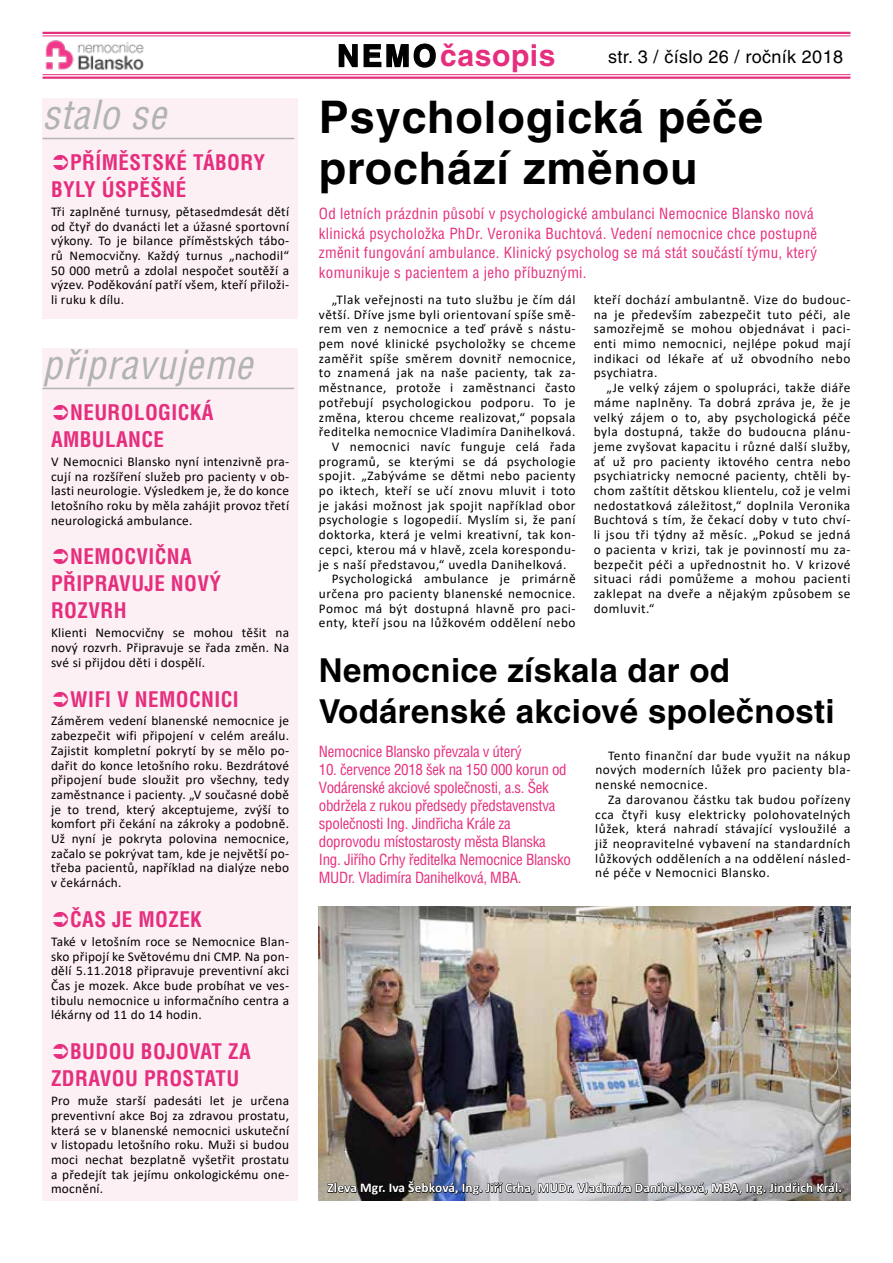
<style>
.page{position:relative;width:893px;height:1263px;background:#fff}
.page>*{position:absolute;margin:0;border:0;box-sizing:border-box;transform-origin:0 0}
.t1{font:700 45px/51px "Helvetica CE";letter-spacing:.02em;color:#000}
.t2{font:italic condensed 39px "Helvetica CE";letter-spacing:.02em;color:#b1b3b4}
.t3{font:700 33px/40.5px "Helvetica CE";letter-spacing:.01em;color:#000}
.t4{font:700 30px "Helvetica CE";letter-spacing:.02em;color:#e52e7e}
.t5{font:700 condensed 21px/27px "Helvetica CE";letter-spacing:.02em;color:#e52e7e}
.t6{font:18px "Helvetica CE";letter-spacing:.02em;color:#000}
.t7{font:condensed 15px/18px "Helvetica CE";letter-spacing:-.02em;color:#e52e7e}
.t8{font:condensed 15px/19.5px "Helvetica CE";letter-spacing:.02em;color:#e52e7e}
.t9{font:13.35px/14.7px "Calibri";letter-spacing:.04em;color:#000;text-align:justify}
.t10{font:700 13.35px "Calibri";letter-spacing:.01em;color:#fff}
.s1{color:#000}
</style>
<div class="page">
<hr style="left:43px;top:32px;width:807px;height:2px;background:#e52e7e">
<hr style="left:43px;top:36px;width:807px;height:1px;background:#e52e7e">
<hr style="left:43px;top:74px;width:807px;height:1px;background:#e52e7e">
<hr style="left:43px;top:77px;width:807px;height:2px;background:#e52e7e">
<img style="left:45px;top:40px;width:99px;height:30px">
<svg style="left:338px;top:35px;width:99px;height:41px"></svg>
<div style="left:43px;top:98px;width:255px;height:221px;background:#fdf0f4"></div>
<hr style="left:43px;top:138px;width:251px;height:1px;background:#b1b3b4">
<img style="left:319px;top:907px;width:531px;height:294px">
<div style="left:43px;top:348px;width:255px;height:853px;background:#fdf0f4"></div>
<hr style="left:43px;top:388px;width:251px;height:1px;background:#b1b3b4">
<svg style="left:327px;top:1179px;width:515px;height:16px"></svg>
<h2 class="t2" style="left:43px;top:91px;width:125px">stalo se</h2>
<h3 class="t5" style="left:51px;top:149px;width:215px;text-indent:19px">PŘÍMĚSTSKÉ TÁBORY<br>BYLY ÚSPĚŠNÉ</h3>
<p class="t9" style="left:51px;top:204px;width:240px">Tři zaplněné turnusy, pětasedmdesát dětí od čtyř do dvanácti let a úžasné sportovní výkony. To je bilance příměstských tábo&shy;rů Nemocvičny. Každý turnus „nachodil“ 50 000 metrů a zdolal nespočet soutěží a výzev. Poděkování patří všem, kteří přiloži&shy;li ruku k dílu.</p>
<h2 class="t2" style="left:43px;top:341px;width:211px">připravujeme</h2>
<h3 class="t5" style="left:51px;top:399px;width:164px;text-indent:19px">NEUROLOGICKÁ<br>AMBULANCE</h3>
<p class="t9" style="left:51px;top:454px;width:240px">V Nemocnici Blansko nyní intenzivně pra&shy;cují na rozšíření služeb pro pacienty v ob&shy;lasti neurologie. Výsledkem je, že do konce letošního roku by měla zahájit provoz třetí neurologická ambulance.</p>
<h3 class="t5" style="left:51px;top:543px;width:172px;text-indent:19px">NEMOCVIČNA<br>PŘIPRAVUJE NOVÝ<br>ROZVRH</h3>
<p class="t9" style="left:51px;top:625px;width:240px">Klienti Nemocvičny se mohou těšit na nový rozvrh. Připravuje se řada změn. Na své si přijdou děti i dospělí.</p>
<h3 class="t5" style="left:70px;top:685px;width:170px">WIFI V NEMOCNICI</h3>
<p class="t9" style="left:51px;top:713px;width:240px">Záměrem vedení blanenské nemocnice je zabezpečit wifi připojení v celém areálu.<br>Zajistit kompletní pokrytí by se mělo po&shy;dařit do konce letošního roku. Bezdrátové připojení bude sloužit pro všechny, tedy zaměstnance i pacienty. „V současné době je to trend, který akceptujeme, zvýší to komfort při čekání na zákroky a podobně.<br>Už nyní je pokryta polovina nemocnice, začalo se pokrývat tam, kde je největší po&shy;třeba pacientů, například na dialýze nebo v čekárnách.</p>
<h3 class="t5" style="left:70px;top:906px;width:133px">ČAS JE MOZEK</h3>
<p class="t9" style="left:51px;top:934px;width:240px">Také v letošním roce se Nemocnice Blan&shy;sko připojí ke Světovému dni CMP. Na pon&shy;dělí 5.11.2018 připravuje preventivní akci Čas je mozek. Akce bude probíhat ve ves&shy;tibulu nemocnice u informačního centra a lékárny od 11 do 14 hodin.</p>
<h3 class="t5" style="left:51px;top:1038px;width:201px;text-indent:19px">BUDOU BOJOVAT ZA<br>ZDRAVOU PROSTATU</h3>
<p class="t9" style="left:51px;top:1093px;width:240px">Pro muže starší padesáti let je určena preventivní akce Boj za zdravou prostatu, která se v blanenské nemocnici uskuteční v listopadu letošního roku. Muži si budou moci nechat bezplatně vyšetřit prostatu a předejít tak jejímu onkologickému one&shy;mocnění.</p>
<h3 class="t4" style="left:337px;top:38px;width:220px"><span class="s1">NEMO</span>časopis</h3>
<h3 class="t6" style="left:608px;top:46px;width:236px">str. 3 / číslo 26 / ročník 2018</h3>
<h1 class="t1" style="left:319px;top:91px;width:446px">Psychologická péče prochází změnou</h1>
<p class="t8" style="left:319px;top:204px;width:500px">Od letních prázdnin působí v psychologické ambulanci Nemocnice Blansko nová klinická psycholožka PhDr. Veronika Buchtová. Vedení nemocnice chce postupně změnit fungování ambulance. Klinický psycholog se má stát součástí týmu, který komunikuje s pacientem a jeho příbuznými.</p>
<p class="t9" style="left:332px;top:292px;width:245px">„Tlak veřejnosti na tuto službu je čím dál</p>
<p class="t9" style="left:319px;top:306px;width:258px">větší. Dříve jsme byli orientovaní spíše smě-</p>
<p class="t9" style="left:319px;top:321px;width:258px">rem ven z nemocnice a teď právě s nástu-</p>
<p class="t9" style="left:319px;top:336px;width:258px">pem nové klinické psycholožky se chceme</p>
<p class="t9" style="left:319px;top:351px;width:258px">zaměřit spíše směrem dovnitř nemocnice,</p>
<p class="t9" style="left:319px;top:365px;width:258px">to znamená jak na naše pacienty, tak za-</p>
<p class="t9" style="left:319px;top:380px;width:258px">městnance, protože i zaměstnanci často</p>
<p class="t9" style="left:319px;top:395px;width:258px">potřebují psychologickou podporu. To je</p>
<p class="t9" style="left:319px;top:409px;width:258px">změna, kterou chceme realizovat,“ popsala</p>
<p class="t9" style="left:319px;top:424px;width:258px">ředitelka nemocnice Vladimíra Danihelková.</p>
<p class="t9" style="left:332px;top:439px;width:245px">V nemocnici navíc funguje celá řada</p>
<p class="t9" style="left:319px;top:453px;width:258px">programů, se kterými se dá psychologie</p>
<p class="t9" style="left:319px;top:468px;width:258px">spojit. „Zabýváme se dětmi nebo pacienty</p>
<p class="t9" style="left:319px;top:483px;width:258px">po iktech, kteří se učí znovu mluvit i toto</p>
<p class="t9" style="left:319px;top:498px;width:258px">je jakási možnost jak spojit například obor</p>
<p class="t9" style="left:319px;top:512px;width:258px">psychologie s logopedií. Myslím si, že paní</p>
<p class="t9" style="left:319px;top:527px;width:258px">doktorka, která je velmi kreativní, tak kon-</p>
<p class="t9" style="left:319px;top:542px;width:258px">cepci, kterou má v hlavě, zcela korespondu-</p>
<p class="t9" style="left:319px;top:556px;width:249px">je s naší představou,“ uvedla Danihelková.</p>
<p class="t9" style="left:332px;top:571px;width:245px">Psychologická ambulance je primárně</p>
<p class="t9" style="left:319px;top:586px;width:258px">určena pro pacienty blanenské nemocnice.</p>
<p class="t9" style="left:319px;top:600px;width:258px">Pomoc má být dostupná hlavně pro paci-</p>
<p class="t9" style="left:319px;top:615px;width:258px">enty, kteří jsou na lůžkovém oddělení nebo</p>
<p class="t9" style="left:594px;top:292px;width:258px">kteří dochází ambulantně. Vize do budouc&shy;na je především zabezpečit tuto péči, ale samozřejmě se mohou objednávat i paci&shy;enti mimo nemocnici, nejlépe pokud mají indikaci od lékaře ať už obvodního nebo psychiatra.</p>
<p class="t9" style="left:594px;top:380px;width:258px;text-indent:13px">„Je velký zájem o spolupráci, takže diáře máme naplněny. Ta dobrá zpráva je, že je velký zájem o to, aby psychologická péče byla dostupná, takže do budoucna plánu&shy;jeme zvyšovat kapacitu i různé další služby, ať už pro pacienty iktového centra nebo psychiatricky nemocné pacienty, chtěli by&shy;chom zaštítit dětskou klientelu, což je velmi nedostatková záležitost,“ doplnila Veronika Buchtová s tím, že čekací doby v tuto chví&shy;li jsou tři týdny až měsíc. „Pokud se jedná o pacienta v krizi, tak je povinností mu za&shy;bezpečit péči a upřednostnit ho. V krizové situaci rádi pomůžeme a mohou pacienti zaklepat na dveře a nějakým způsobem se domluvit.“</p>
<h3 class="t3" style="left:319px;top:650px;width:517px">Nemocnice získala dar od<br>Vodárenské akciové společnosti</h3>
<p class="t7" style="left:319px;top:742px;width:204px">Nemocnice Blansko převzala v úterý</p>
<p class="t7" style="left:319px;top:760px;width:253px">10. července 2018 šek na 150 000 korun od Vodárenské akciové společnosti, a.s. Šek obdržela z rukou předsedy představenstva společnosti Ing. Jindřicha Krále za doprovodu místostarosty města Blanska Ing. Jiřího Crhy ředitelka Nemocnice Blansko MUDr. Vladimíra Danihelková, MBA.</p>
<p class="t9" style="left:595px;top:747px;width:257px;text-indent:13px">Tento finanční dar bude využit na nákup nových moderních lůžek pro pacienty bla&shy;nenské nemocnice.</p>
<p class="t9" style="left:595px;top:792px;width:257px;text-indent:13px">Za darovanou částku tak budou pořízeny cca čtyři kusy elektricky polohovatelných lůžek, která nahradí stávající vysloužilé a již neopravitelné vybavení na standardních lůžkových odděleních a na oddělení násled&shy;né péče v Nemocnici Blansko.</p>
<p class="t10" style="left:327px;top:1178px;width:516px">Zleva Mgr. Iva Šebková, Ing. Jiří Crha, MUDr. Vladimíra Danihelková, MBA, Ing. Jindřich Král.</p>
</div>
